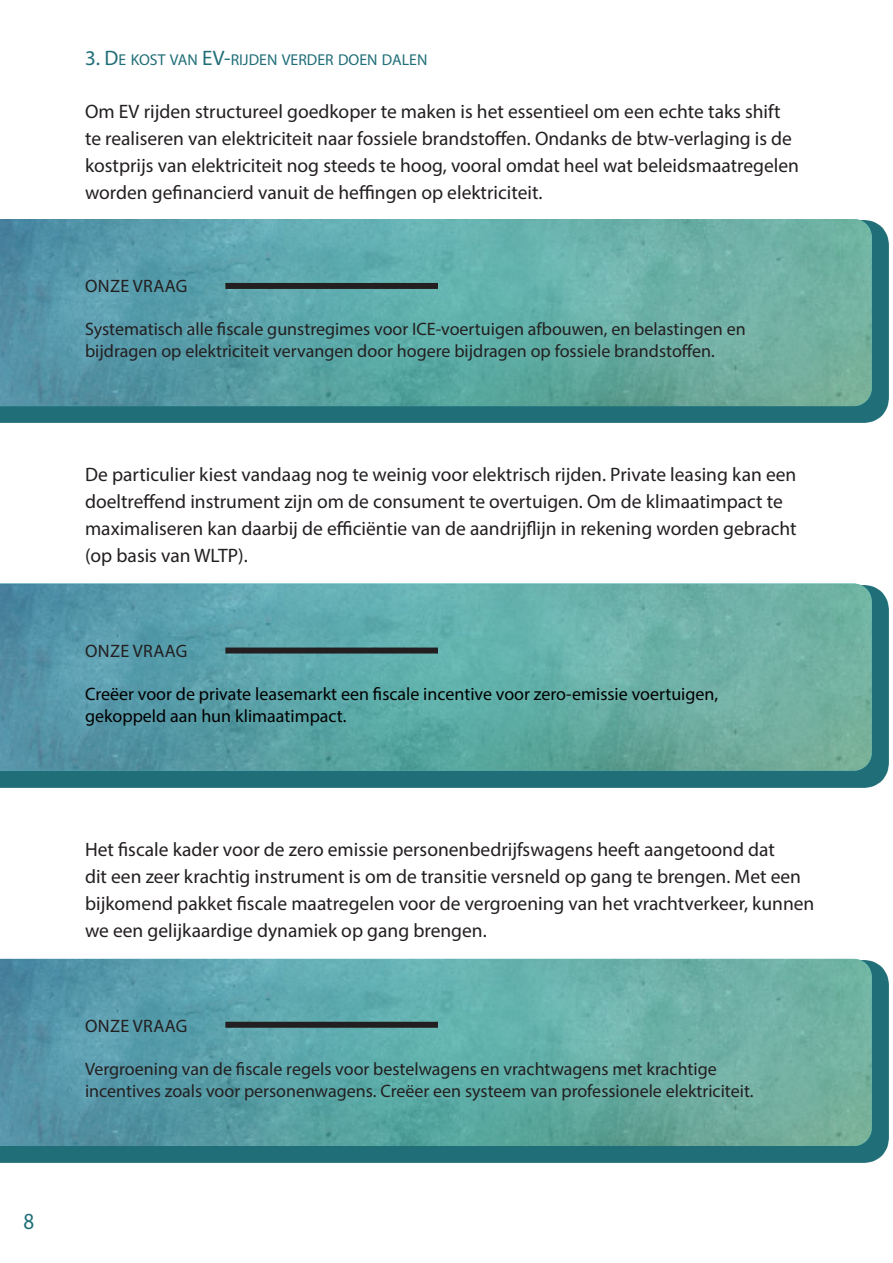
<style>
.page{position:relative;width:893px;height:1263px;background:#fff}
.page>*{position:absolute;margin:0;border:0;box-sizing:border-box;transform-origin:0 0}
.t1{font:23.1px "Myriad Pro";color:#206e77;scale:.91 1}
.Page_Header_Subtext{font:19.5px/27px "Myriad Pro";color:#231f20}
.t2{font:18px/21.6px "Myriad Pro";color:#231f20}
.t3{font:18px/21.6px "Myriad Pro";color:#000}
.t4{font:18px "Myriad Pro";letter-spacing:.02em;color:#231f20}
.Page_Header_-_Black{font:15.75px "Myriad Pro";color:#206e77}
.s1{font-size:21px}
</style>
<div class="page">
<div style="left:0;top:220px;width:888px;height:203px;background:#206e77"></div>
<img style="left:0;top:219px;width:872px;height:187px">
<div style="left:225px;top:283px;width:213px;height:6px;background:#231f20"></div>
<div style="left:0;top:585px;width:888px;height:202px;background:#206e77"></div>
<img style="left:0;top:584px;width:872px;height:187px">
<div style="left:225px;top:647px;width:213px;height:6px;background:#231f20"></div>
<div style="left:0;top:960px;width:888px;height:202px;background:#206e77"></div>
<img style="left:0;top:959px;width:872px;height:187px">
<div style="left:225px;top:1022px;width:213px;height:6px;background:#231f20"></div>
<p class="t1" style="left:23px;top:1207px;width:13px">8</p>
<p class="Page_Header_-_Black" style="left:85px;top:50px;width:344px"><span class="s1">3. D</span>E KOST VAN <span class="s1">EV-</span>RIJDEN VERDER DOEN DALEN</p>
<p class="Page_Header_Subtext" style="left:85px;top:98px;width:715px">Om EV rijden structureel goedkoper te maken is het essentieel om een echte taks shift te realiseren van elektriciteit naar fossiele brandstoffen. Ondanks de btw-verlaging is de kostprijs van elektriciteit nog steeds te hoog, vooral omdat heel wat beleidsmaatregelen worden gefinancierd vanuit de heffingen op elektriciteit.</p>
<p class="t4" style="left:85px;top:275px;width:104px">ONZE VRAAG</p>
<p class="t2" style="left:85px;top:318px;width:662px">Systematisch alle fiscale gunstregimes voor ICE-voertuigen afbouwen, en belastingen en bijdragen op elektriciteit vervangen door hogere bijdragen op fossiele brandstoffen.</p>
<p class="Page_Header_Subtext" style="left:85px;top:460px;width:713px">De particulier kiest vandaag nog te weinig voor elektrisch rijden. Private leasing kan een doeltreffend instrument zijn om de consument te overtuigen. Om de klimaatimpact te maximaliseren kan daarbij de efficiëntie van de aandrijflijn in rekening worden gebracht (op basis van WLTP).</p>
<p class="t4" style="left:85px;top:640px;width:104px">ONZE VRAAG</p>
<p class="t3" style="left:85px;top:683px;width:635px">Creëer voor de private leasemarkt een fiscale incentive voor zero-emissie voertuigen, gekoppeld aan hun klimaatimpact.</p>
<p class="Page_Header_Subtext" style="left:85px;top:836px;width:731px">Het fiscale kader voor de zero emissie personenbedrijfswagens heeft aangetoond dat<br>dit een zeer krachtig instrument is om de transitie versneld op gang te brengen. Met een bijkomend pakket fiscale maatregelen voor de vergroening van het vrachtverkeer, kunnen we een gelijkaardige dynamiek op gang brengen.</p>
<p class="t4" style="left:85px;top:1015px;width:104px">ONZE VRAAG</p>
<p class="t2" style="left:85px;top:1058px;width:670px">Vergroening van de fiscale regels voor bestelwagens en vrachtwagens met krachtige incentives zoals voor personenwagens. Creëer een systeem van professionele elektriciteit.</p>
</div>
